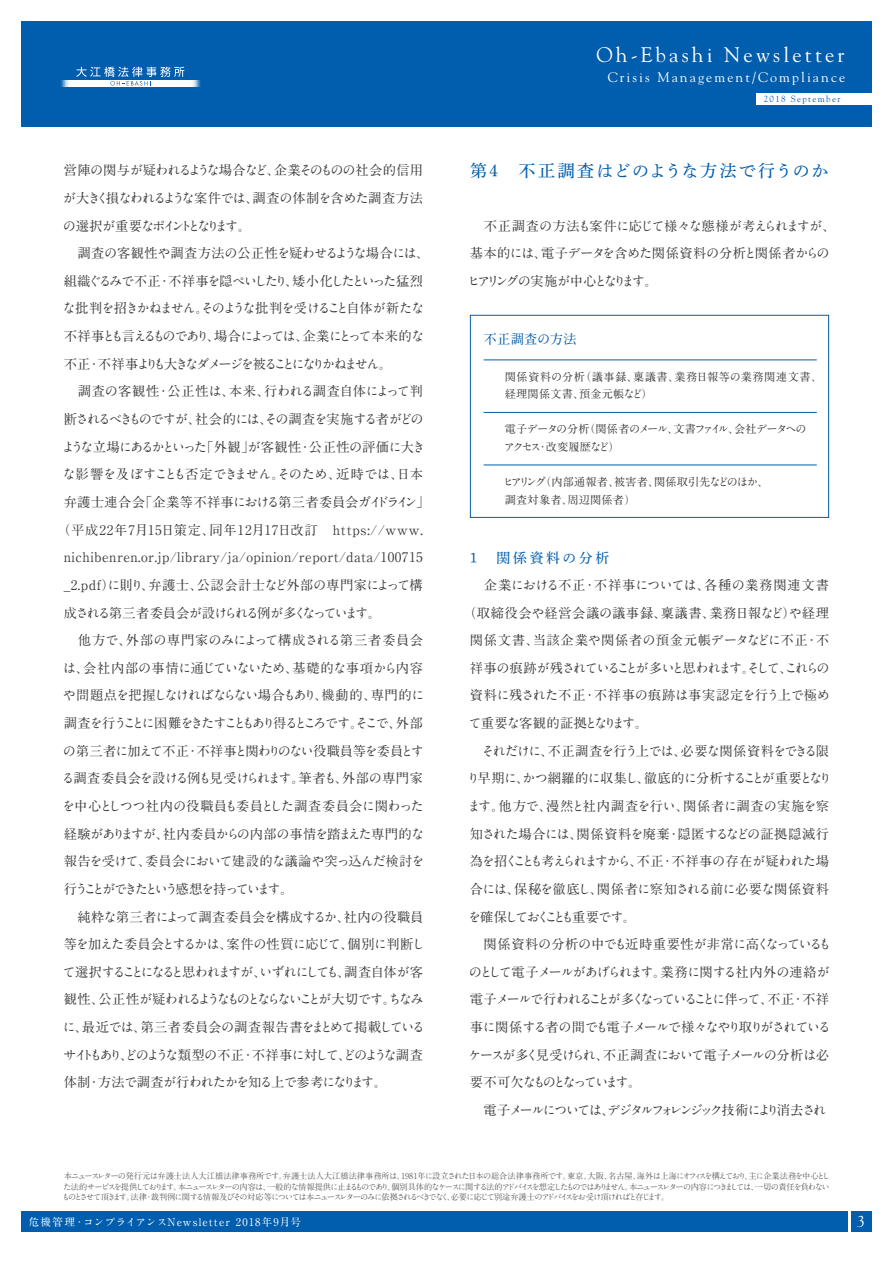
<style>
.page{position:relative;width:893px;height:1263px;background:#fff}
.page>*{position:absolute;margin:0;border:0;box-sizing:border-box;transform-origin:0 0}
.t1{font:21px "Goudy Std";letter-spacing:.15em;color:#fff}
.t2{font:16.95px "Shuei Min Pro M";letter-spacing:.1em;color:#015dad}
.t3{font:15.9px "Goudy Std";color:#fff}
.t4{font:13.8px "Goudy Std";letter-spacing:.15em;color:#fff}
.t5{font:13.8px "Shuei Min Pro M";letter-spacing:.2em;color:#015dad}
.t6{font:700 13.35px "A1 Mincho Std";letter-spacing:-.065em;color:#3e3e3f}
.t7{font:700 13.35px/27.6px "A1 Mincho Std";letter-spacing:-.045em;color:#3e3e3f}
.t8{font:700 13.35px "A1 Mincho Std";letter-spacing:-.025em;color:#3e3e3f}
.t9{font:700 13.35px "A1 Mincho Std";letter-spacing:-.02em;color:#3e3e3f}
.t10{font:700 13.35px "A1 Mincho Std";letter-spacing:.005em;color:#3e3e3f}
.t11{font:700 13.35px "A1 Mincho Std";letter-spacing:.035em;color:#3e3e3f}
.t12{font:700 13.35px "A1 Mincho Std";letter-spacing:-.16em;color:#3e3e3f}
.t13{font:700 13.35px "A1 Mincho Std";letter-spacing:-.155em;color:#3e3e3f}
.t14{font:700 13.35px "A1 Mincho Std";letter-spacing:-.1em;color:#3e3e3f}
.t15{font:700 13.35px "A1 Mincho Std";letter-spacing:-.085em;color:#3e3e3f}
.t16{font:700 13.35px "A1 Mincho Std";letter-spacing:-.03em;color:#3e3e3f}
.t17{font:700 13.35px "A1 Mincho Std";letter-spacing:-.015em;color:#3e3e3f}
.t18{font:700 13.35px "A1 Mincho Std";letter-spacing:.06em;color:#3e3e3f}
.t19{font:700 13.35px "A1 Mincho Std";letter-spacing:-.19em;color:#3e3e3f}
.t20{font:700 13.35px "A1 Mincho Std";letter-spacing:-.125em;color:#3e3e3f}
.t21{font:700 13.35px "A1 Mincho Std";letter-spacing:-.165em;color:#3e3e3f}
.t22{font:700 13.35px "A1 Mincho Std";letter-spacing:-.12em;color:#3e3e3f}
.t23{font:700 13.35px "A1 Mincho Std";letter-spacing:-.105em;color:#3e3e3f}
.t24{font:700 13.35px "A1 Mincho Std";letter-spacing:-.17em;color:#3e3e3f}
.t25{font:700 13.35px "A1 Mincho Std";letter-spacing:-.035em;color:#3e3e3f}
.t26{font:700 13.35px "A1 Mincho Std";letter-spacing:.04em;color:#3e3e3f}
.t27{font:700 13.35px "A1 Mincho Std";letter-spacing:-.13em;color:#3e3e3f}
.t28{font:700 13.35px "A1 Mincho Std";letter-spacing:-.21em;color:#3e3e3f}
.t29{font:700 13.35px "A1 Mincho Std";letter-spacing:-.205em;color:#3e3e3f}
.t30{font:700 13.35px "A1 Mincho Std";letter-spacing:-.2em;color:#3e3e3f}
.t31{font:700 13.35px "A1 Mincho Std";letter-spacing:.02em;color:#015dad}
.t32{font:700 11.1px/17.7px "A1 Mincho Std";letter-spacing:.02em;color:#3e3e3f}
.t33{font:700 11.1px/17.7px "A1 Mincho Std";letter-spacing:-.095em;color:#3e3e3f}
.t34{font:700 10.65px "A1 Mincho Std";letter-spacing:.095em;color:#fff}
.t35{font:9px "Goudy Std";letter-spacing:.15em;color:#015dad}
.t36{font:700 8.25px/10.5px "A1 Mincho Std";letter-spacing:-.17em;color:#636366;text-align:justify}
</style>
<div class="page">
<div style="left:21px;top:22px;width:851px;height:105px;background:#015dad"></div>
<div style="left:60px;top:80px;width:141px;height:7px;background:#0661ae"></div>
<div style="left:61px;top:80px;width:140px;height:7px;background:#166bb3"></div>
<div style="left:62px;top:80px;width:138px;height:7px;background:#347dbc"></div>
<div style="left:63px;top:80px;width:136px;height:7px;background:#4a8ac3"></div>
<div style="left:63px;top:80px;width:135px;height:7px;background:#699ecd"></div>
<div style="left:64px;top:80px;width:134px;height:7px;background:#7fadd4"></div>
<div style="left:65px;top:80px;width:132px;height:7px;background:#a4c4e0"></div>
<div style="left:65px;top:80px;width:131px;height:7px;background:#b1cce4"></div>
<div style="left:66px;top:80px;width:130px;height:7px;background:#c6daeb"></div>
<div style="left:67px;top:80px;width:128px;height:7px;background:#dbe8f2"></div>
<div style="left:68px;top:80px;width:126px;height:7px;background:#eaf1f7"></div>
<div style="left:68px;top:80px;width:125px;height:7px;background:#eef4f8"></div>
<div style="left:69px;top:80px;width:124px;height:7px;background:#f3f7f9"></div>
<div style="left:70px;top:80px;width:122px;height:7px;background:#fff"></div>
<svg style="left:76px;top:67px;width:108px;height:19px"></svg>
<div style="left:756px;top:94px;width:116px;height:11px;background:#fff"></div>
<div style="left:851px;top:1211px;width:21px;height:21px;background:#015dad"></div>
<div style="left:21px;top:1211px;width:827px;height:21px;background:#015dad"></div>
<hr style="left:484px;top:360px;width:333px;height:1px;background:#015dad">
<hr style="left:484px;top:412px;width:333px;height:1px;background:#015dad">
<hr style="left:484px;top:465px;width:333px;height:1px;background:#015dad">
<div style="left:470px;top:315px;width:359px;height:203px;border:1px solid #015dad"></div>
<p class="t6" style="left:64px;top:159px;width:361px">営陣の関与が疑われるような場合など、企業そのものの社会的信用</p>
<p class="t6" style="left:63px;top:187px;width:362px">が大きく損なわれるような案件では、調査の体制を含めた調査方法</p>
<p class="t29" style="left:63px;top:215px;width:190px">の選択が重要なポイントとなります。</p>
<p class="t8" style="left:64px;top:242px;width:367px">　調査の客観性や調査方法の公正性を疑わせるような場合には、</p>
<p class="t22" style="left:64px;top:270px;width:361px">組織ぐるみで不正・不祥事を隠ぺいしたり、矮小化したといった猛烈</p>
<p class="t6" style="left:62px;top:298px;width:363px">な批判を招きかねません。そのような批判を受けること自体が新たな</p>
<p class="t20" style="left:64px;top:325px;width:362px">不祥事とも言えるものであり、場合によっては、企業にとって本来的な</p>
<p class="t24" style="left:64px;top:353px;width:330px">不正・不祥事よりも大きなダメージを被ることになりかねません。</p>
<p class="t9" style="left:64px;top:380px;width:361px">　調査の客観性・公正性は、本来、行われる調査自体によって判</p>
<p class="t23" style="left:64px;top:408px;width:362px">断されるべきものですが、社会的には、その調査を実施する者がどの</p>
<p class="t6" style="left:62px;top:436px;width:365px">ような立場にあるかといった「外観」が客観性・公正性の評価に大き</p>
<p class="t16" style="left:62px;top:463px;width:362px">な影響を及ぼすことも否定できません。そのため、近時では、日本</p>
<p class="t10" style="left:64px;top:491px;width:367px">弁護士連合会「企業等不祥事における第三者委員会ガイドライン」</p>
<p class="t18" style="left:57px;top:519px;width:367px">（平成22年7月15日策定、同年12月17日改訂　https://www.</p>
<p class="t11" style="left:64px;top:546px;width:361px">nichibenren.or.jp/library/ja/opinion/report/data/100715</p>
<p class="t8" style="left:64px;top:574px;width:361px">_2.pdf）に則り、弁護士、公認会計士など外部の専門家によって構</p>
<p class="t27" style="left:64px;top:602px;width:319px">成される第三者委員会が設けられる例が多くなっています。</p>
<p class="t10" style="left:64px;top:629px;width:361px">　他方で、外部の専門家のみによって構成される第三者委員会</p>
<p class="t7" style="left:63px;top:652px;width:362px">は、会社内部の事情に通じていないため、基礎的な事項から内容</p>
<p class="t6" style="left:63px;top:684px;width:363px">や問題点を把握しなければならない場合もあり、機動的、専門的に</p>
<p class="t19" style="left:64px;top:712px;width:361px">調査を行うことに困難をきたすこともあり得るところです。そこで、外部</p>
<p class="t6" style="left:63px;top:740px;width:363px">の第三者に加えて不正・不祥事と関わりのない役職員等を委員とす</p>
<p class="t6" style="left:62px;top:767px;width:363px">る調査委員会を設ける例も見受けられます。筆者も、外部の専門家</p>
<p class="t25" style="left:62px;top:795px;width:363px">を中心としつつ社内の役職員も委員とした調査委員会に関わった</p>
<p class="t6" style="left:64px;top:823px;width:362px">経験がありますが、社内委員からの内部の事情を踏まえた専門的な</p>
<p class="t6" style="left:64px;top:850px;width:362px">報告を受けて、委員会において建設的な議論や突っ込んだ検討を</p>
<p class="t28" style="left:64px;top:878px;width:231px">行うことができたという感想を持っています。</p>
<p class="t16" style="left:64px;top:906px;width:361px">　純粋な第三者によって調査委員会を構成するか、社内の役職員</p>
<p class="t6" style="left:64px;top:933px;width:363px">等を加えた委員会とするかは、案件の性質に応じて、個別に判断し</p>
<p class="t14" style="left:62px;top:961px;width:362px">て選択することになると思われますが、いずれにしても、調査自体が客</p>
<p class="t13" style="left:64px;top:988px;width:362px">観性、公正性が疑われるようなものとならないことが大切です。ちなみ</p>
<p class="t8" style="left:62px;top:1016px;width:364px">に、最近では、第三者委員会の調査報告書をまとめて掲載している</p>
<p class="t12" style="left:63px;top:1044px;width:361px">サイトもあり、どのような類型の不正・不祥事に対して、どのような調査</p>
<p class="t6" style="left:64px;top:1071px;width:325px">体制・方法で調査が行われたかを知る上で参考になります。</p>
<h1 class="t1" style="left:596px;top:42px;width:250px">Oh-Ebashi Newsletter</h1>
<p class="t35" style="left:764px;top:93px;width:78px">2018 September</p>
<p class="t4" style="left:608px;top:69px;width:239px">Crisis Management/Compliance</p>
<p class="t2" style="left:470px;top:159px;width:360px">第4　不正調査はどのような方法で行うのか</p>
<p class="t7" style="left:467px;top:210px;width:370px">　不正調査の方法も案件に応じて様々な態様が考えられますが、基本的には、電子データを含めた関係資料の分析と関係者からのヒアリングの実施が中心となります。</p>
<p class="t31" style="left:484px;top:328px;width:95px">不正調査の方法</p>
<p class="t32" style="left:505px;top:366px;width:319px">関係資料の分析（議事録、稟議書、業務日報等の業務関連文書、経理関係文書、預金元帳など）</p>
<p class="t33" style="left:504px;top:419px;width:305px">電子データの分析（関係者のメール、文書ファイル、会社データへのアクセス・改変履歴など）</p>
<p class="t32" style="left:503px;top:472px;width:268px">ヒアリング（内部通報者、被害者、関係取引先などのほか、調査対象者、周辺関係者）</p>
<p class="t5" style="left:470px;top:547px;width:141px">1　関係資料の分析</p>
<p class="t10" style="left:470px;top:574px;width:361px">　企業における不正・不祥事については、各種の業務関連文書</p>
<p class="t26" style="left:463px;top:602px;width:367px">（取締役会や経営会議の議事録、稟議書、業務日報など）や経理</p>
<p class="t11" style="left:470px;top:629px;width:361px">関係文書、当該企業や関係者の預金元帳データなどに不正・不</p>
<p class="t12" style="left:470px;top:657px;width:362px">祥事の痕跡が残されていることが多いと思われます。そして、これらの</p>
<p class="t17" style="left:470px;top:684px;width:362px">資料に残された不正・不祥事の痕跡は事実認定を行う上で極め</p>
<p class="t6" style="left:469px;top:712px;width:181px">て重要な客観的証拠となります。</p>
<p class="t15" style="left:470px;top:740px;width:361px">　それだけに、不正調査を行う上では、必要な関係資料をできる限</p>
<p class="t6" style="left:467px;top:767px;width:367px">り早期に、かつ網羅的に収集し、徹底的に分析することが重要となり</p>
<p class="t17" style="left:467px;top:795px;width:363px">ます。他方で、漫然と社内調査を行い、関係者に調査の実施を察</p>
<p class="t9" style="left:470px;top:823px;width:361px">知された場合には、関係資料を廃棄・隠匿するなどの証拠隠滅行</p>
<p class="t15" style="left:470px;top:850px;width:361px">為を招くことも考えられますから、不正・不祥事の存在が疑われた場</p>
<p class="t6" style="left:470px;top:878px;width:361px">合には、保秘を徹底し、関係者に察知される前に必要な関係資料</p>
<p class="t12" style="left:468px;top:906px;width:170px">を確保しておくことも重要です。</p>
<p class="t9" style="left:470px;top:933px;width:363px">　関係資料の分析の中でも近時重要性が非常に高くなっているも</p>
<p class="t6" style="left:469px;top:961px;width:362px">のとして電子メールがあげられます。業務に関する社内外の連絡が</p>
<p class="t13" style="left:470px;top:989px;width:361px">電子メールで行われることが多くなっていることに伴って、不正・不祥</p>
<p class="t14" style="left:470px;top:1016px;width:363px">事に関係する者の間でも電子メールで様々なやり取りがされている</p>
<p class="t6" style="left:468px;top:1044px;width:362px">ケースが多く見受けられ、不正調査において電子メールの分析は必</p>
<p class="t30" style="left:470px;top:1071px;width:173px">要不可欠なものとなっています。</p>
<p class="t21" style="left:470px;top:1099px;width:358px">　電子メールについては、デジタルフォレンジック技術により消去され</p>
<p class="t36" style="left:62px;top:1170px;width:770px">本ニュースレターの発行元は弁護士法人大江橋法律事務所です。弁護士法人大江橋法律事務所は、1981年に設立された日本の総合法律事務所です。東京、大阪、名古屋、海外は上海にオフィスを構えており、主に企業法務を中心とした法的サービスを提供しております。本ニュースレターの内容は、一般的な情報提供に止まるものであり、個別具体的なケースに関する法的アドバイスを想定したものではありません。本ニュースレターの内容につきましては、一切の責任を負わないものとさせて頂きます。法律・裁判例に関する情報及びその対応等については本ニュースレターのみに依拠されるべきでなく、必要に応じて別途弁護士のアドバイスをお受け頂ければと存じます。</p>
<p class="t34" style="left:29px;top:1213px;width:274px">危機管理・コンプライアンスNewsletter 2018年9月号</p>
<p class="t3" style="left:857px;top:1212px;width:9px">3</p>
</div>
